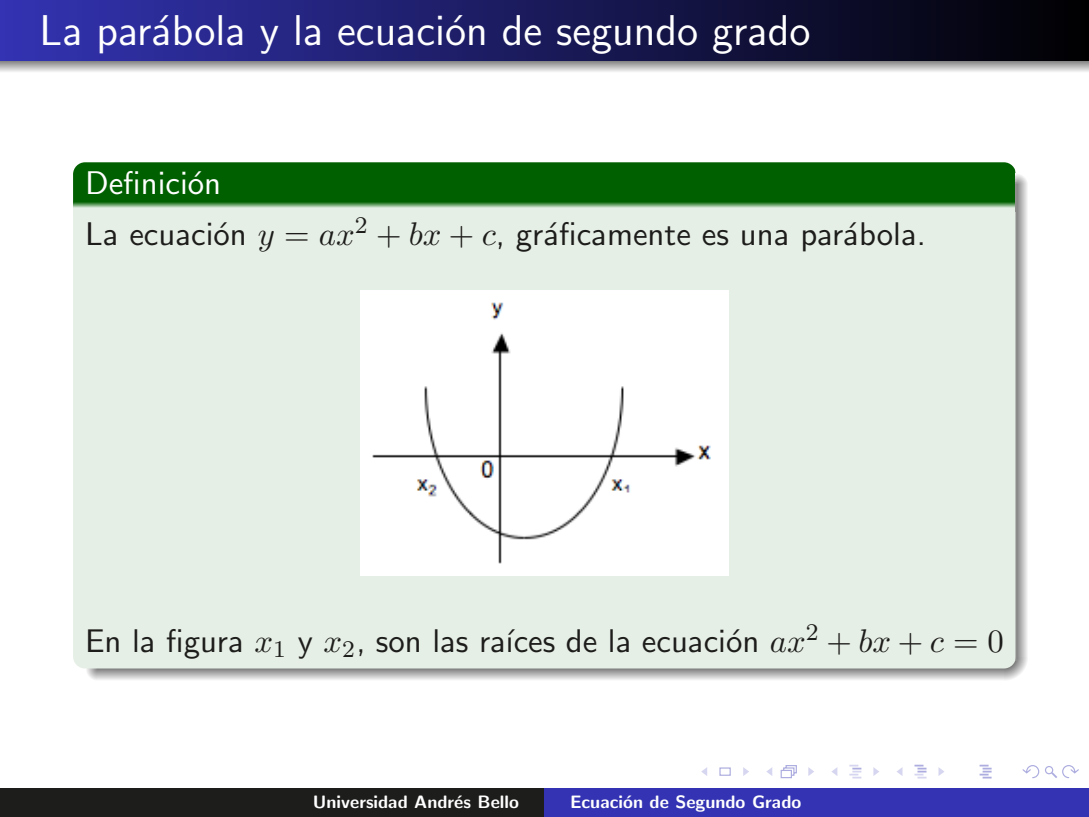
<style>
.page{position:relative;width:1089px;height:817px;background:#fff}
.page>*{position:absolute;margin:0;border:0;box-sizing:border-box;transform-origin:0 0}
.t1{font:42.9px "CMSS12";color:#fff}
.t2{font:32.7px/51.3px "CMSS10";color:#1d1d1b}
.t3{font:18px "CMSSBX10";color:#fff}
.s1{color:#fff}
.s2{font-family:"CMMI10"}
.s3{font-family:"CMR10"}
</style>
<div class="page">
<div style="left:719px;top:767px;width:11px;height:8px;border:1px solid #adade0"></div>
<svg style="left:701px;top:767px;width:6px;height:9px"></svg>
<svg style="left:743px;top:767px;width:6px;height:9px"></svg>
<svg style="left:766px;top:765px;width:48px;height:13px"></svg>
<svg style="left:831px;top:764px;width:48px;height:14px"></svg>
<svg style="left:897px;top:764px;width:47px;height:14px"></svg>
<svg style="left:979px;top:764px;width:12px;height:14px"></svg>
<svg style="left:1022px;top:765px;width:57px;height:14px"></svg>
<div style="left:0;top:0;width:1089px;height:61px;background:linear-gradient(to right,#3333b3,#000001)"></div>
<svg style="left:0;top:60px;width:1089px;height:12px"></svg>
<div style="left:73px;top:162px;width:942px;height:39px;background:#006000"></div>
<svg style="left:73px;top:201px;width:942px;height:11px"></svg>
<svg style="left:85px;top:668px;width:12px;height:12px"></svg>
<svg style="left:1003px;top:656px;width:24px;height:24px"></svg>
<svg style="left:97px;top:668px;width:906px;height:12px"></svg>
<svg style="left:1016px;top:174px;width:11px;height:11px"></svg>
<svg style="left:1016px;top:185px;width:11px;height:471px"></svg>
<div style="left:73px;top:212px;width:942px;height:456px;background:#e6efe6"></div>
<hr style="left:1015px;top:182px;width:1px;height:478px;background:#9d9d9c">
<img style="left:361px;top:290px;width:367px;height:285px">
<div style="left:0;top:787px;width:544px;height:29px;background:#1d1d1b"></div>
<div style="left:544px;top:787px;width:545px;height:29px;background:#3333b3"></div>
<h1 class="t1" style="left:40px;top:12px;width:772px">La par´abola y la ecuaci´on de segundo grado</h1>
<p class="t2" style="left:85px;top:160px;width:842px"><span class="s1">Definici´on<br></span>La ecuaci´on <span class="s2">y</span> <span class="s3">=</span> <span class="s2">ax</span><sup>2</sup> <span class="s3">+</span> <span class="s2">bx</span> <span class="s3">+</span> <span class="s2">c</span>, gr´aficamente es una par´abola.</p>
<p class="t2" style="left:85px;top:617px;width:920px">En la figura <span class="s2">x</span><sub>1</sub> y <span class="s2">x</span><sub>2</sub>, son las ra´ıces de la ecuaci´on <span class="s2">ax</span><sup>2</sup> <span class="s3">+</span> <span class="s2">bx</span> <span class="s3">+</span> <span class="s2">c</span> <span class="s3">= 0</span></p>
<p class="t3" style="left:313px;top:793px;width:207px">Universidad Andr´es Bello</p>
<p class="t3" style="left:570px;top:793px;width:233px">Ecuaci´on de Segundo Grado</p>
</div>
